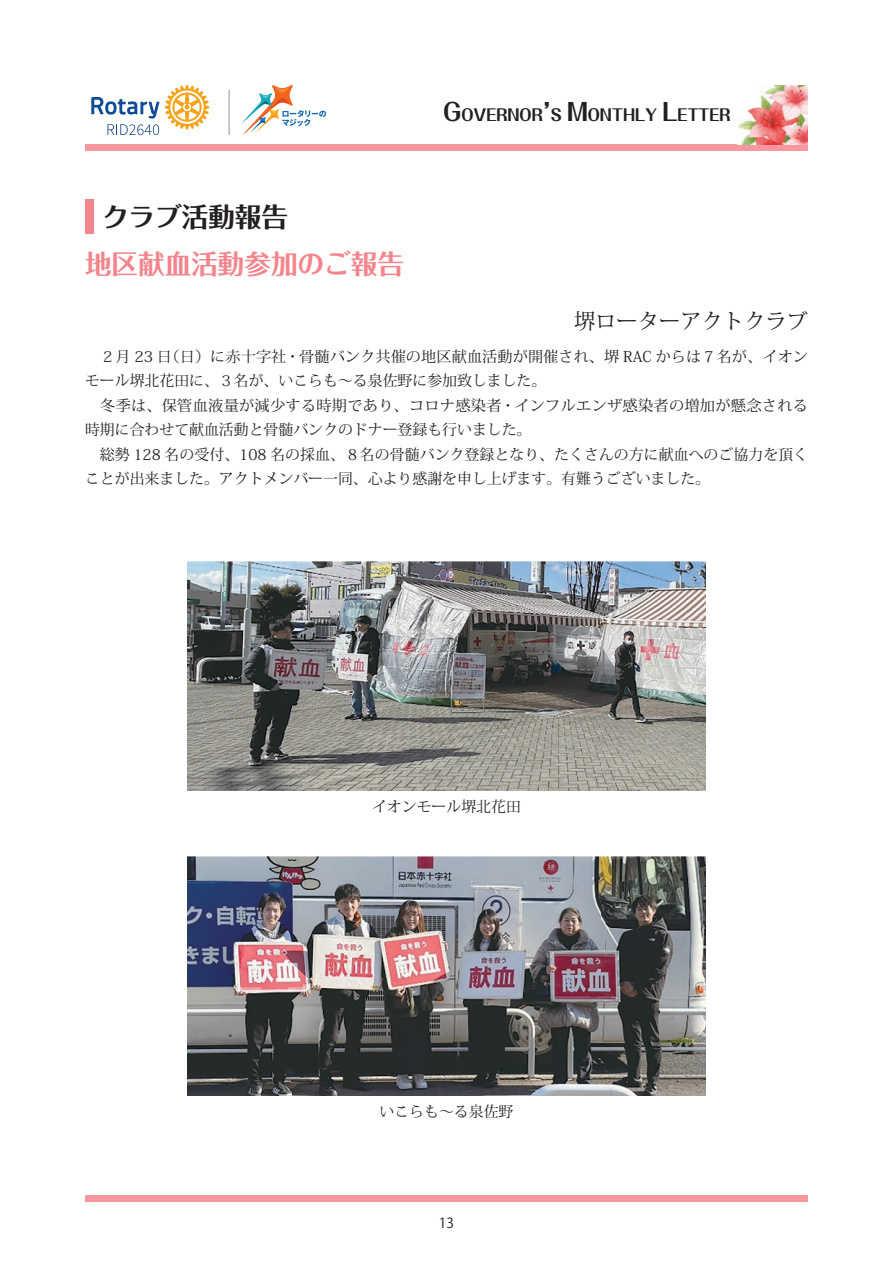
<style>
.page{position:relative;width:893px;height:1263px;background:#fff}
.page>*{position:absolute;margin:0;border:0;box-sizing:border-box;transform-origin:0 0}
.t1{font:700 26.55px "Folk Pro";color:#f3858d}
.t2{font:700 26.55px "Folk Pro";color:#231f20}
.t3{font:21.3px "Koz Min Pr 6 N";color:#231f20}
.t4{font:700 15.9px "Folk Pro";color:#231f20}
.t5{font:14.85px/24.5px "Koz Min Pr 6 N";color:#231f20}
.t6{font:14.85px/24.5px "Koz Min Pr 6 N";letter-spacing:.02em;color:#231f20}
.t7{font:13.8px "Koz Go Pr 6 N";color:#231f20}
.s1{font-size:23.85px}
</style>
<div class="page">
<div style="left:85px;top:1195px;width:723px;height:6px;background:#f6989d"></div>
<div style="left:85px;top:145px;width:723px;height:6px;background:#f6989d"></div>
<svg style="left:241px;top:85px;width:85px;height:50px"></svg>
<hr style="left:229px;top:90px;width:1px;height:45px;background:#939598">
<img style="left:737px;top:85px;width:71px;height:60px">
<svg style="left:91px;top:97px;width:68px;height:38px"></svg>
<svg style="left:165px;top:85px;width:44px;height:45px"></svg>
<div style="left:85px;top:200px;width:9px;height:34px;background:#f3858d"></div>
<img style="left:187px;top:562px;width:519px;height:229px">
<img style="left:187px;top:857px;width:519px;height:238px">
<h1 class="t2" style="left:102px;top:194px;width:188px">クラブ活動報告</h1>
<h1 class="t1" style="left:85px;top:241px;width:320px">地区献血活動参加のご報告</h1>
<p class="t4" style="left:443px;top:101px;width:289px"><span class="s1">G</span>OVERNOR<span class="s1">ʼ</span>S <span class="s1">M</span>ONTHLY <span class="s1">L</span>ETTER</p>
<h2 class="t3" style="left:574px;top:309px;width:235px">堺ローターアクトクラブ</h2>
<p class="t5" style="left:85px;top:344px;width:724px;text-indent:15px">２月 23 日（日）に赤十字社 · 骨髄バンク共催の地区献血活動が開催され、堺 RAC からは７名が、イオンモール堺北花田に、３名が、いこらも～る泉佐野に参加致しました。</p>
<p class="t6" style="left:85px;top:393px;width:724px;text-indent:15px">冬季は、保管血液量が減少する時期であり、コロナ感染者 · インフルエンザ感染者の増加が懸念される時期に合わせて献血活動と骨髄バンクのドナー登録も行いました。</p>
<p class="t5" style="left:85px;top:442px;width:725px;text-indent:15px">総勢 128 名の受付、108 名の採血、８名の骨髄バンク登録となり、たくさんの方に献血へのご協力を頂くことが出来ました。アクトメンバー一同、心より感謝を申し上げます。有難うございました。</p>
<p class="t5" style="left:372px;top:795px;width:150px">イオンモール堺北花田</p>
<p class="t5" style="left:379px;top:1100px;width:135px">いこらも～る泉佐野</p>
<p class="t7" style="left:439px;top:1215px;width:17px">13</p>
</div>
